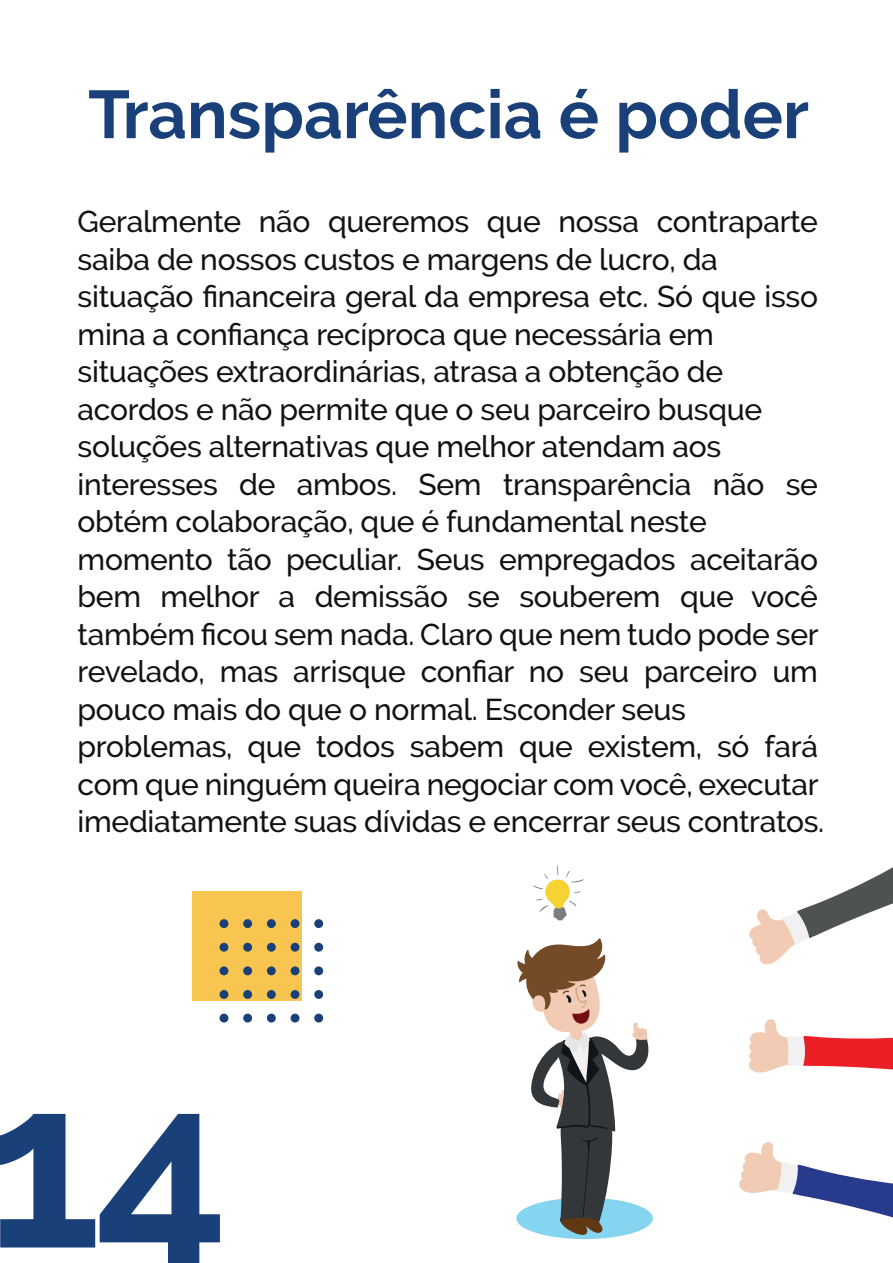
<style>
.page{position:relative;width:893px;height:1263px;background:#fff}
.page>*{position:absolute;margin:0;border:0;box-sizing:border-box;transform-origin:0 0}
.t1{font:700 234px "Raleway";color:#194079}
.t2{font:700 67.5px "Raleway";color:#194079}
.t3{font:500 30px/37.5px "Raleway";letter-spacing:-.01em;color:#101315}
</style>
<div class="page">
<div style="left:192px;top:891px;width:109px;height:109px;background:#f8c650"></div>
<div style="left:219px;top:919px;width:9px;height:9px;background:#194079;border-radius:50%"></div>
<div style="left:243px;top:919px;width:9px;height:9px;background:#194079;border-radius:50%"></div>
<div style="left:267px;top:919px;width:9px;height:9px;background:#194079;border-radius:50%"></div>
<div style="left:291px;top:919px;width:8px;height:9px;background:#194079;border-radius:50%"></div>
<div style="left:314px;top:919px;width:9px;height:9px;background:#194079;border-radius:50%"></div>
<div style="left:219px;top:943px;width:9px;height:9px;background:#194079;border-radius:50%"></div>
<div style="left:243px;top:943px;width:9px;height:9px;background:#194079;border-radius:50%"></div>
<div style="left:267px;top:943px;width:9px;height:9px;background:#194079;border-radius:50%"></div>
<div style="left:291px;top:943px;width:8px;height:9px;background:#194079;border-radius:50%"></div>
<div style="left:314px;top:943px;width:9px;height:9px;background:#194079;border-radius:50%"></div>
<div style="left:219px;top:966px;width:9px;height:9px;background:#194079;border-radius:50%"></div>
<div style="left:243px;top:966px;width:9px;height:9px;background:#194079;border-radius:50%"></div>
<div style="left:267px;top:966px;width:9px;height:9px;background:#194079;border-radius:50%"></div>
<div style="left:291px;top:966px;width:8px;height:9px;background:#194079;border-radius:50%"></div>
<div style="left:314px;top:966px;width:9px;height:9px;background:#194079;border-radius:50%"></div>
<div style="left:219px;top:990px;width:9px;height:9px;background:#194079;border-radius:50%"></div>
<div style="left:243px;top:990px;width:9px;height:9px;background:#194079;border-radius:50%"></div>
<div style="left:267px;top:990px;width:9px;height:9px;background:#194079;border-radius:50%"></div>
<div style="left:291px;top:990px;width:8px;height:9px;background:#194079;border-radius:50%"></div>
<div style="left:314px;top:990px;width:9px;height:9px;background:#194079;border-radius:50%"></div>
<div style="left:219px;top:1014px;width:9px;height:8px;background:#194079;border-radius:50%"></div>
<div style="left:243px;top:1014px;width:9px;height:8px;background:#194079;border-radius:50%"></div>
<div style="left:267px;top:1014px;width:9px;height:8px;background:#194079;border-radius:50%"></div>
<div style="left:291px;top:1014px;width:8px;height:8px;background:#194079;border-radius:50%"></div>
<div style="left:314px;top:1014px;width:9px;height:8px;background:#194079;border-radius:50%"></div>
<div style="left:516px;top:1197px;width:137px;height:42px;background:#85d4f0;border-radius:50%"></div>
<svg style="left:749px;top:1019px;width:144px;height:54px"></svg>
<svg style="left:739px;top:1142px;width:154px;height:76px"></svg>
<svg style="left:749px;top:867px;width:144px;height:98px"></svg>
<svg style="left:517px;top:938px;width:132px;height:297px"></svg>
<svg style="left:533px;top:865px;width:48px;height:56px"></svg>
<h2 class="t2" style="left:88px;top:76px;width:722px">Transparência é poder</h2>
<p class="t3" style="left:78px;top:203px;width:748px">Geralmente não queremos que nossa contraparte saiba de nossos custos e margens de lucro, da situação financeira geral da empresa etc. Só que isso mina a confiança recíproca que necessária em situações extraordinárias, atrasa a obtenção de acordos e não permite que o seu parceiro busque soluções alternativas que melhor atendam aos interesses de ambos. Sem transparência não se obtém colaboração, que é fundamental neste momento tão peculiar. Seus empregados aceitarão bem melhor a demissão se souberem que você também ficou sem nada. Claro que nem tudo pode ser revelado, mas arrisque confiar no seu parceiro um pouco mais do que o normal. Esconder seus problemas, que todos sabem que existem, só fará com que ninguém queira negociar com você, executar imediatamente suas dívidas e encerrar seus contratos.</p>
<h1 class="t1" style="left:-15px;top:1031px;width:245px">14</h1>
</div>
